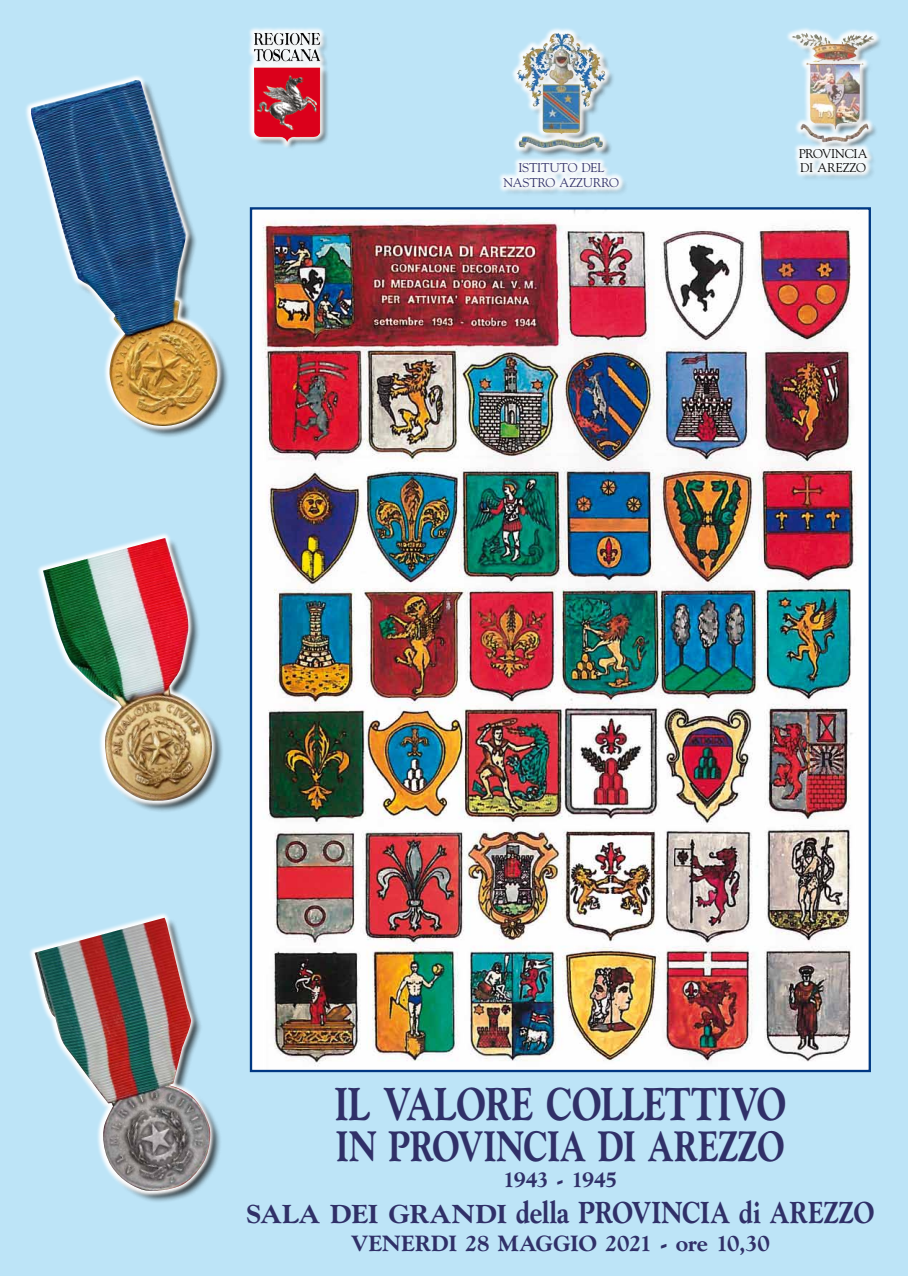
<style>
.page{position:relative;width:908px;height:1276px;background:#fff}
.page>*{position:absolute;margin:0;border:0;box-sizing:border-box;transform-origin:0 0}
.t1{font:800 46.8px "Goudy";letter-spacing:-.01em;color:#303068;scale:.77 1}
.t2{font:800 43.2px "Goudy";letter-spacing:-.015em;color:#303068;scale:.77 1}
.t3{font:800 30.8px "Goudy";letter-spacing:-.01em;color:#303068;scale:.82 1}
.t4{font:800 22.4px "Goudy";letter-spacing:-.015em;color:#303068}
.t5{font:800 21.6px "Goudy";letter-spacing:-.035em;color:#303068}
.t6{font:12.6px/14.8px "Goudy";letter-spacing:-.01em;color:#303068;text-align:center}
.t7{font:12.6px/14px "Goudy";letter-spacing:-.015em;color:#000}
.s1{font-size:26.4px}
</style>
<div class="page">
<div style="left:0;top:0;width:907px;height:1275px;background:#bde4f7"></div>
<img style="left:253px;top:210px;width:614px;height:859px">
<div style="left:516px;top:32px;width:98px;height:126px;background:#000;opacity:.75"></div>
<div style="left:510px;top:27px;width:102px;height:127px;background:#fff;opacity:.9"></div>
<svg style="left:549px;top:33px;width:8px;height:11px"></svg>
<svg style="left:38px;top:533px;width:185px;height:279px"></svg>
<img style="left:43px;top:571px;width:143px;height:230px">
<svg style="left:26px;top:75px;width:202px;height:362px"></svg>
<img style="left:31px;top:80px;width:187px;height:346px">
<svg style="left:29px;top:913px;width:192px;height:289px"></svg>
<img style="left:35px;top:917px;width:175px;height:275px">
<div style="left:502px;top:162px;width:126px;height:34px;background:#b8def1"></div>
<div style="left:497px;top:157px;width:128px;height:36px;background:#fff;opacity:.9"></div>
<div style="left:252px;top:32px;width:77px;height:119px;background:#000;opacity:.75"></div>
<div style="left:247px;top:26px;width:80px;height:123px;background:#fff;opacity:.9"></div>
<img style="left:254px;top:33px;width:19px;height:12px">
<div style="left:790px;top:32px;width:92px;height:149px;background:#000;opacity:.75"></div>
<div style="left:784px;top:26px;width:96px;height:152px;background:#fff;opacity:.9"></div>
<img style="left:799px;top:34px;width:22px;height:27px">
<p class="t6" style="left:503px;top:160px;width:117px">ISTITUTO DEL<br>NASTRO AZZURRO</p>
<p class="t7" style="left:798px;top:146px;width:70px">PROVINCIA<br>DI AREZZO</p>
<h1 class="t1" style="left:334px;top:1076px;width:588px">IL VALORE COLLETTIVO</h1>
<h2 class="t2" style="left:336px;top:1120px;width:584px">IN PROVINCIA DI AREZZO</h2>
<p class="t5" style="left:503px;top:1167px;width:116px">1943 - 1945</p>
<p class="t3" style="left:246px;top:1194px;width:767px"><span class="s1">SALA DEI GRANDI</span> della PROVINCIA di AREZZO</p>
<p class="t4" style="left:350px;top:1230px;width:420px">VENERDI 28 MAGGIO 2021 - ore 10,30</p>
</div>
